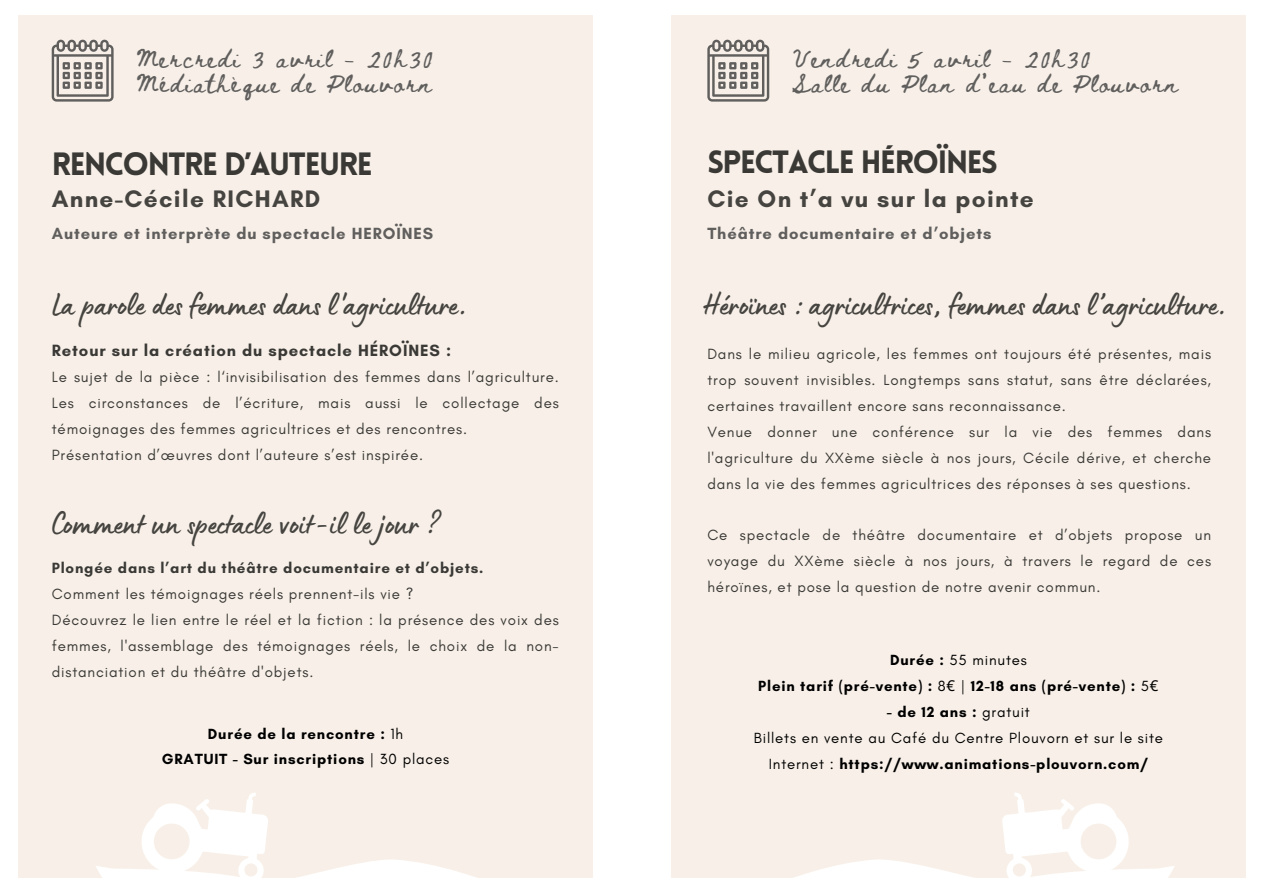
<style>
.page{position:relative;width:1263px;height:894px;background:#fff}
.page>*{position:absolute;margin:0;border:0;box-sizing:border-box;transform-origin:0 0}
.t1{font:33px "Lumios Marker";color:#464440}
.t2{font:900 31.5px "Lovelo";letter-spacing:-.045em;color:#3a3936}
.t3{font:700 24.3px "Glacial Indifference";letter-spacing:.055em;color:#464440}
.t4{font:18px/24.8px "Beth Ellen";letter-spacing:.115em;color:#605f5e}
.t5{font:700 16.65px "Glacial Indifference";letter-spacing:.055em;color:#3a3936}
.t6{font:700 16.5px "Glacial Indifference";letter-spacing:.055em;color:#605f5e}
.t7{font:15.15px/25.8px "Glacial Indifference";letter-spacing:.055em;color:#3a3936;text-align:justify}
.t8{font:700 15.15px "Glacial Indifference";letter-spacing:.055em;color:#3a3936}
.t9{font:700 15px "Glacial Indifference";letter-spacing:.055em;color:#000}
.t10{font:15px/25.8px "Glacial Indifference";letter-spacing:.055em;color:#000;text-align:center}
.s1{font-weight:400}
.s2{font-weight:700}
.s3{font-family:"Noto Sans";font-weight:400}
</style>
<div class="page">
<div style="left:18px;top:15px;width:575px;height:862px;background:#f8f0e8"></div>
<div style="left:671px;top:15px;width:575px;height:862px;background:#f8f0e8"></div>
<svg style="left:95px;top:793px;width:383px;height:85px"></svg>
<svg style="left:52px;top:40px;width:62px;height:62px"></svg>
<svg style="left:793px;top:793px;width:382px;height:85px"></svg>
<svg style="left:707px;top:40px;width:62px;height:62px"></svg>
<p class="t4" style="left:137px;top:49px;width:298px">Mercredi 3 avril - 20h30<br>Médiathèque de Plouvorn</p>
<h6 class="t2" style="left:52px;top:151px;width:322px">RENCONTRE D’AUTEURE</h6>
<h2 class="t3" style="left:52px;top:184px;width:270px">Anne-Cécile RICHARD</h2>
<p class="t6" style="left:52px;top:224px;width:383px">Auteure et interprète du spectacle HEROÏNES</p>
<p class="t1" style="left:52px;top:293px;width:417px">La parole des femmes dans l'agriculture.</p>
<h4 class="t5" style="left:52px;top:340px;width:401px">Retour sur la création du spectacle HÉROÏNES :</h4>
<h5 class="t7" style="left:52px;top:363px;width:508px">Le sujet de la pièce : l‘invisibilisation des femmes dans l’agriculture.<br>Les circonstances de l’écriture, mais aussi le collectage des témoignages des femmes agricultrices et des rencontres.</h5>
<h3 class="t7" style="left:52px;top:441px;width:373px">Présentation d’œuvres dont l’auteure s’est inspirée.</h3>
<h5 class="t1" style="left:52px;top:513px;width:388px">Comment un spectacle voit-il le jour ?</h5>
<h6 class="t8" style="left:52px;top:558px;width:433px">Plongée dans l’art du théâtre documentaire et d’objets.</h6>
<h1 class="t7" style="left:52px;top:580px;width:363px">Comment les témoignages réels prennent-ils vie ?</h1>
<h4 class="t7" style="left:52px;top:606px;width:508px">Découvrez le lien entre le réel et la fiction : la présence des voix des femmes, l'assemblage des témoignages réels, le choix de la non&shy;distanciation et du théâtre d'objets.</h4>
<p class="t9" style="left:208px;top:724px;width:197px">Durée de la rencontre : <span class="s1">1h</span></p>
<p class="t9" style="left:162px;top:750px;width:289px">GRATUIT - Sur inscriptions <span class="s1">| 30 places</span></p>
<p class="t4" style="left:792px;top:49px;width:388px">Vendredi 5 avril - 20h30<br>Salle du Plan d’eau de Plouvorn</p>
<p class="t2" style="left:707px;top:150px;width:292px">SPECTACLE HÉROÏNES</p>
<p class="t3" style="left:707px;top:184px;width:328px">Cie On t’a vu sur la pointe</p>
<p class="t6" style="left:707px;top:224px;width:285px">Théâtre documentaire et d’objets</p>
<p class="t1" style="left:703px;top:293px;width:525px">Héroïnes : agricultrices, femmes dans l’agriculture.</p>
<p class="t7" style="left:707px;top:341px;width:505px">Dans le milieu agricole, les femmes ont toujours été présentes, mais trop souvent invisibles. Longtemps sans statut, sans être déclarées, certaines travaillent encore sans reconnaissance.</p>
<h3 class="t7" style="left:707px;top:418px;width:505px">Venue donner une conférence sur la vie des femmes dans l'agriculture du XXème siècle à nos jours, Cécile dérive, et cherche dans la vie des femmes agricultrices des réponses à ses questions.</h3>
<p class="t7" style="left:707px;top:522px;width:505px">Ce spectacle de théâtre documentaire et d’objets propose un voyage du XXème siècle à nos jours, à travers le regard de ces héroïnes, et pose la question de notre avenir commun.</p>
<h3 class="t10" style="left:890px;top:647px;width:138px"><span class="s2">Durée :</span> 55 minutes</h3>
<p class="t9" style="left:758px;top:676px;width:402px">Plein tarif (pré-vente) : <span class="s1">8</span><span class="s3">€</span> <span class="s1">|</span> 12-18 ans (pré-vente) : <span class="s1">5</span><span class="s3">€</span></p>
<p class="t9" style="left:887px;top:702px;width:144px">- de 12 ans : <span class="s1">gratuit</span></p>
<p class="t10" style="left:754px;top:724px;width:411px">Billets en vente au Café du Centre Plouvorn et sur le site<br>Internet : <span class="s2">https://www.animations-plouvorn.com/</span></p>
</div>
